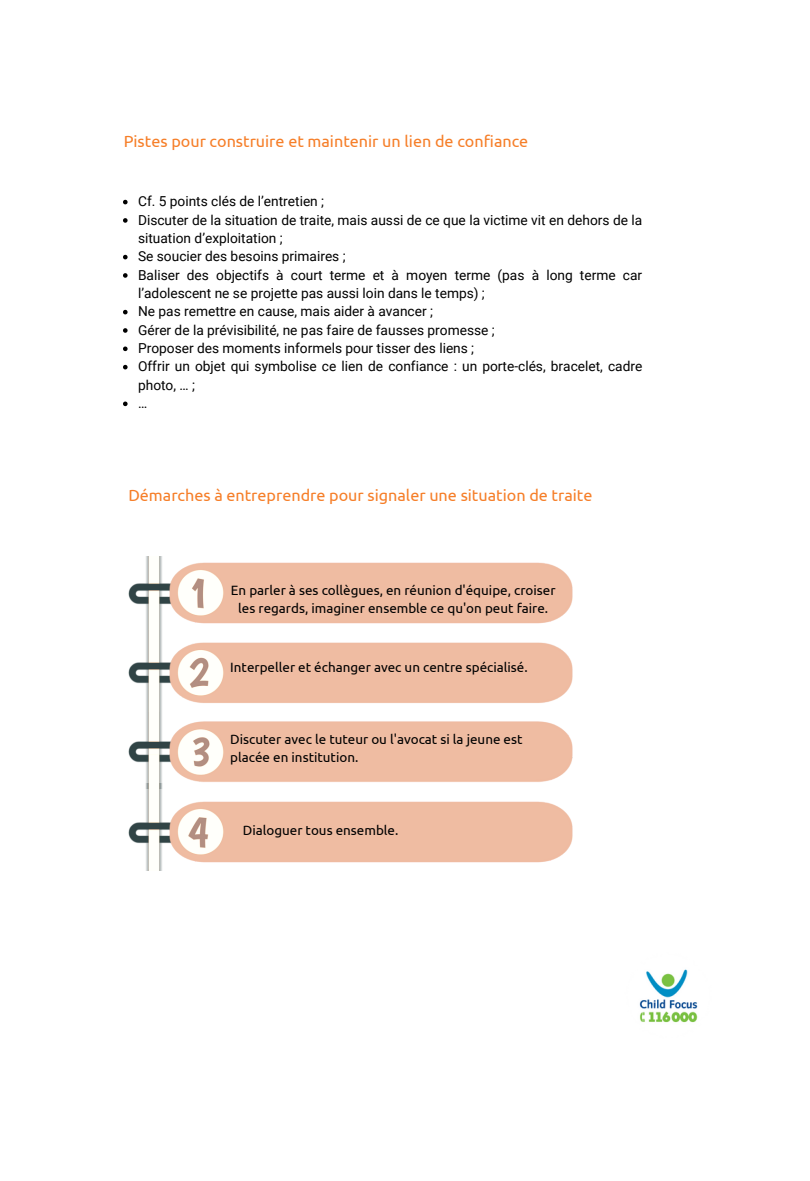
<style>
.page{position:relative;width:810px;height:1181px;background:#fff}
.page>*{position:absolute;margin:0;border:0;box-sizing:border-box;transform-origin:0 0}
.t1{font:16.2px "Ubuntu";color:#f67e28}
.t2{font:13.8px/18.3px "Roboto";color:#000}
.t3{font:13.5px/18.3px "Ubuntu";color:#000;text-align:center}
</style>
<div class="page">
<img style="left:639px;top:969px;width:59px;height:54px">
<img style="left:128px;top:556px;width:444px;height:228px">
<img style="left:128px;top:784px;width:444px;height:86px">
<svg style="left:123px;top:200px;width:5px;height:4px"></svg>
<svg style="left:123px;top:218px;width:5px;height:5px"></svg>
<svg style="left:123px;top:255px;width:5px;height:4px"></svg>
<svg style="left:123px;top:273px;width:5px;height:5px"></svg>
<svg style="left:123px;top:310px;width:5px;height:4px"></svg>
<svg style="left:123px;top:328px;width:5px;height:5px"></svg>
<svg style="left:123px;top:346px;width:5px;height:5px"></svg>
<svg style="left:123px;top:365px;width:5px;height:4px"></svg>
<svg style="left:123px;top:401px;width:5px;height:5px"></svg>
<p class="t1" style="left:124px;top:132px;width:406px">Pistes pour construire et maintenir un lien de confiance</p>
<p class="t2" style="left:138px;top:192px;width:188px">Cf. 5 points clés de l’entretien ;</p>
<p class="t2" style="left:138px;top:211px;width:506px">Discuter de la situation de traite, mais aussi de ce que la victime vit en dehors de la situation d’exploitation ;</p>
<p class="t2" style="left:138px;top:247px;width:209px">Se soucier des besoins primaires ;</p>
<p class="t2" style="left:138px;top:266px;width:506px">Baliser des objectifs à court terme et à moyen terme (pas à long terme car l’adolescent ne se projette pas aussi loin dans le temps) ;</p>
<p class="t2" style="left:138px;top:302px;width:296px">Ne pas remettre en cause, mais aider à avancer ;</p>
<p class="t2" style="left:138px;top:321px;width:358px">Gérer de la prévisibilité, ne pas faire de fausses promesse ;</p>
<p class="t2" style="left:138px;top:339px;width:338px">Proposer des moments informels pour tisser des liens ;</p>
<p class="t2" style="left:138px;top:357px;width:506px">Offrir un objet qui symbolise ce lien de confiance : un porte-clés, bracelet, cadre photo, … ;</p>
<p class="t2" style="left:138px;top:394px;width:11px">…</p>
<p class="t1" style="left:128px;top:486px;width:466px">Démarches à entreprendre pour signaler une situation de traite</p>
<p class="t3" style="left:231px;top:580px;width:326px">En parler à ses collègues, en réunion d'équipe, croiser les regards, imaginer ensemble ce qu'on peut faire.</p>
<p class="t3" style="left:230px;top:657px;width:299px">Interpeller et échanger avec un centre spécialisé.</p>
<p class="t3" style="left:230px;top:729px;width:294px;text-align:left">Discuter avec le tuteur ou l'avocat si la jeune est placée en institution.</p>
<p class="t3" style="left:243px;top:821px;width:157px">Dialoguer tous ensemble.</p>
</div>
